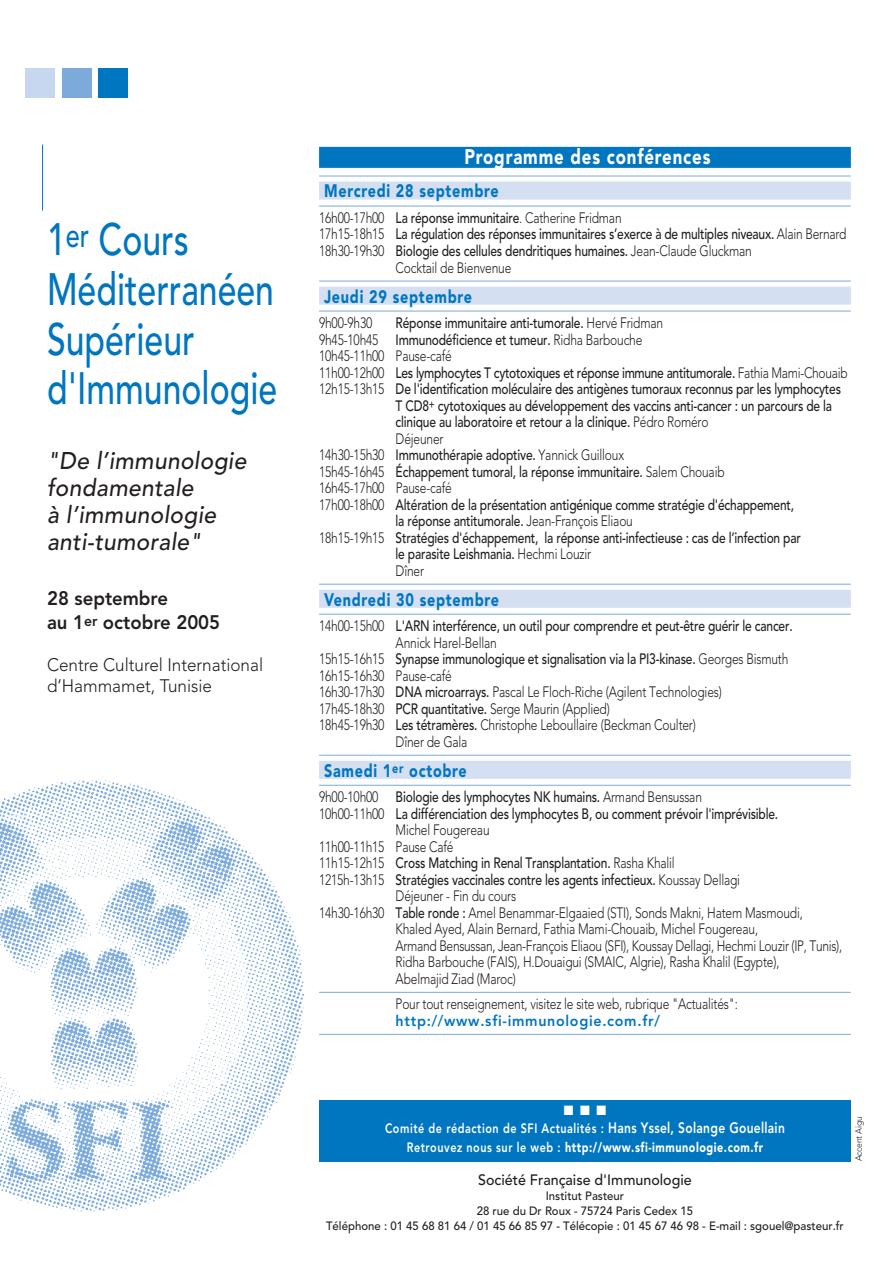
<style>
.page{position:relative;width:893px;height:1262px;background:#fff}
.page>*{position:absolute;margin:0;border:0;box-sizing:border-box;transform-origin:0 0}
.t1{font:500 45px/49.5px "Avenir";color:#0076c0;scale:.75 1}
.t2{font:italic 500 24px/27px "Avenir";letter-spacing:.015em;color:#231f20;scale:.95 1}
.t3{font:900 21px "Avenir";letter-spacing:.05em;color:#fff;scale:.8 1}
.t4{font:800 19.5px/24px "Avenir";color:#231f20;scale:.95 1}
.t5{font:900 18px "Avenir";letter-spacing:.05em;color:#0076c0;scale:.8 1}
.t6{font:300 18px/21px "Avenir";color:#231f20;scale:.95 1}
.t7{font:500 15px "Avenir";letter-spacing:-.015em;color:#231f20;scale:.8 1}
.t8{font:300 15px "Avenir";letter-spacing:-.015em;color:#231f20;scale:.8 1}
.t9{font:800 15px "Avenir";letter-spacing:.05em;color:#0076c0;scale:.95 1}
.t10{font:500 15px "Avenir";letter-spacing:-.015em;color:#231f20;scale:.95 1}
.t11{font:800 13.5px/19.5px "Avenir";letter-spacing:.05em;color:#fff;text-align:center;scale:.8 1}
.t12{font:13.5px "Zapf Dingbats";color:#fff;scale:.95 1}
.t13{font:500 12px/15px "Avenir";color:#231f20;text-align:center;scale:.95 1}
.t14{font:300 9px "Avenir";letter-spacing:-.015em;color:#231f20;scale:.95 1}
.s1{font-weight:500}
.s2{font-weight:300}
.s3{font-size:15px}
.s4{font-weight:900}
</style>
<div class="page">
<div style="left:319px;top:147px;width:531px;height:21px;background:#0076c0"></div>
<hr style="left:319px;top:175px;width:531px;height:1px;background:#7baadb">
<div style="left:319px;top:182px;width:531px;height:18px;background:#d4e0f2"></div>
<hr style="left:319px;top:205px;width:531px;height:1px;background:#7baadb">
<hr style="left:319px;top:280px;width:531px;height:1px;background:#7baadb">
<div style="left:319px;top:287px;width:531px;height:18px;background:#d4e0f2"></div>
<hr style="left:319px;top:310px;width:531px;height:1px;background:#7baadb">
<hr style="left:319px;top:583px;width:531px;height:1px;background:#7baadb">
<div style="left:319px;top:590px;width:531px;height:18px;background:#d4e0f2"></div>
<hr style="left:319px;top:613px;width:531px;height:1px;background:#7baadb">
<hr style="left:319px;top:754px;width:531px;height:1px;background:#7baadb">
<div style="left:319px;top:761px;width:531px;height:18px;background:#d4e0f2"></div>
<hr style="left:319px;top:784px;width:531px;height:1px;background:#7baadb">
<hr style="left:319px;top:992px;width:531px;height:1px;background:#7baadb">
<hr style="left:319px;top:1034px;width:531px;height:1px;background:#7baadb">
<hr style="left:42px;top:145px;width:1px;height:65px;background:#0076c0">
<div style="left:26px;top:68px;width:29px;height:30px;background:#c7d7ef"></div>
<div style="left:62px;top:68px;width:29px;height:30px;background:#7baadb"></div>
<div style="left:98px;top:68px;width:30px;height:30px;background:#0076c0"></div>
<div style="left:319px;top:1100px;width:531px;height:62px;background:#0076c0"></div>
<img style="left:0;top:779px;width:305px;height:433px">
<h1 class="t1" style="left:47px;top:220px;width:308px">1<sup>er</sup> Cours<br>Méditerranéen<br>Supérieur d'Immunologie</h1>
<h2 class="t2" style="left:47px;top:449px;width:211px">"De l’immunologie fondamentale<br>à l’immunologie anti-tumorale"</h2>
<h3 class="t4" style="left:47px;top:588px;width:184px">28 septembre<br>au 1<sup>er</sup> octobre 2005</h3>
<p class="t6" style="left:47px;top:656px;width:229px">Centre Culturel International d’Hammamet, Tunisie</p>
<h3 class="t3" style="left:464px;top:149px;width:309px">Programme des conférences</h3>
<p class="t5" style="left:324px;top:184px;width:220px">Mercredi 28 septembre</p>
<p class="t8" style="left:319px;top:212px;width:380px">16h00-17h00 <span class="s1">La réponse immunitaire</span>. Catherine Fridman</p>
<p class="t7" style="left:319px;top:228px;width:661px"><span class="s2">17h15-18h15</span> La régulation des réponses immunitaires s’exerce à de multiples niveaux. <span class="s2">Alain Bernard</span></p>
<p class="t7" style="left:319px;top:245px;width:542px"><span class="s2">18h30-19h30</span> Biologie des cellules dendritiques humaines. <span class="s2">Jean-Claude Gluckman</span></p>
<p class="t8" style="left:395px;top:261px;width:146px">Cocktail de Bienvenue</p>
<p class="t5" style="left:324px;top:289px;width:186px">Jeudi 29 septembre</p>
<p class="t8" style="left:319px;top:317px;width:68px">9h00-9h30</p>
<p class="t7" style="left:395px;top:317px;width:336px">Réponse immunitaire anti-tumorale. <span class="s2">Hervé Fridman</span></p>
<p class="t7" style="left:319px;top:333px;width:406px"><span class="s2">9h45-10h45</span> Immunodéficience et tumeur. <span class="s2">Ridha Barbouche</span></p>
<p class="t8" style="left:319px;top:350px;width:167px">10h45-11h00 Pause-café</p>
<p class="t7" style="left:319px;top:366px;width:662px"><span class="s2">11h00-12h00</span> Les lymphocytes T cytotoxiques et réponse immune antitumorale. <span class="s2">Fathia Mami-Chouaib</span></p>
<p class="t7" style="left:319px;top:383px;width:654px"><span class="s2">12h15-13h15</span> De l'identification moléculaire des antigènes tumoraux reconnus par les lymphocytes</p>
<p class="t7" style="left:395px;top:399px;width:547px">T CD8<sup>+</sup> cytotoxiques au développement des vaccins anti-cancer : un parcours de la</p>
<p class="t7" style="left:395px;top:416px;width:393px">clinique au laboratoire et retour a la clinique. <span class="s2">Pédro Roméro</span></p>
<p class="t8" style="left:395px;top:432px;width:61px">Déjeuner</p>
<p class="t8" style="left:319px;top:449px;width:383px">14h30-15h30 <span class="s1">Immunothérapie adoptive.</span> Yannick Guilloux</p>
<p class="t7" style="left:319px;top:465px;width:508px"><span class="s2">15h45-16h45</span> Échappement tumoral, la réponse immunitaire. <span class="s2">Salem Chouaib</span></p>
<p class="t8" style="left:319px;top:482px;width:167px">16h45-17h00 Pause-café</p>
<p class="t7" style="left:319px;top:498px;width:595px"><span class="s2">17h00-18h00</span> Altération de la présentation antigénique comme stratégie d'échappement,</p>
<p class="t7" style="left:395px;top:515px;width:298px">la réponse antitumorale. <span class="s2">Jean-François Eliaou</span></p>
<p class="t7" style="left:319px;top:531px;width:603px"><span class="s2">18h15-19h15</span> Stratégies d'échappement, la réponse anti-infectieuse : cas de l’infection par</p>
<p class="t7" style="left:395px;top:548px;width:246px">le parasite Leishmania. <span class="s2">Hechmi Louzir</span></p>
<p class="t8" style="left:395px;top:564px;width:37px">Dîner</p>
<p class="t5" style="left:324px;top:592px;width:220px">Vendredi 30 septembre</p>
<p class="t7" style="left:319px;top:620px;width:593px"><span class="s2">14h00-15h00</span> L'ARN interférence, un outil pour comprendre et peut-être guérir le cancer.</p>
<p class="t8" style="left:395px;top:636px;width:128px">Annick Harel-Bellan</p>
<p class="t7" style="left:319px;top:653px;width:588px"><span class="s2">15h15-16h15</span> Synapse immunologique et signalisation via la PI3-kinase. <span class="s2">Georges Bismuth</span></p>
<p class="t8" style="left:319px;top:669px;width:167px">16h15-16h30 Pause-café</p>
<p class="t8" style="left:319px;top:686px;width:505px">16h30-17h30 <span class="s1">DNA microarrays.</span> Pascal Le Floch-Riche (Agilent Technologies)</p>
<p class="t8" style="left:319px;top:702px;width:365px">17h45-18h30 <span class="s1">PCR quantitative.</span> Serge Maurin (Applied)</p>
<p class="t8" style="left:319px;top:719px;width:472px">18h45-19h30 <span class="s1">Les tétramères.</span> Christophe Leboullaire (Beckman Coulter)</p>
<p class="t8" style="left:395px;top:735px;width:91px">Dîner de Gala</p>
<p class="t5" style="left:324px;top:763px;width:180px">Samedi 1<sup>er</sup> octobre</p>
<p class="t7" style="left:319px;top:791px;width:480px"><span class="s2">9h00-10h00</span> Biologie des lymphocytes NK humains. <span class="s2">Armand Bensussan</span></p>
<p class="t7" style="left:319px;top:807px;width:575px"><span class="s2">10h00-11h00</span> La différenciation des lymphocytes B, ou comment prévoir l'imprévisible.</p>
<p class="t8" style="left:395px;top:824px;width:119px">Michel Fougereau</p>
<p class="t8" style="left:319px;top:840px;width:170px">11h00-11h15 Pause Café</p>
<p class="t7" style="left:319px;top:857px;width:446px"><span class="s2">11h15-12h15</span> Cross Matching in Renal Transplantation. <span class="s2">Rasha Khalil</span></p>
<p class="t7" style="left:319px;top:873px;width:528px"><span class="s2">1215h-13h15</span> Stratégies vaccinales contre les agents infectieux. <span class="s2">Koussay Dellagi</span></p>
<p class="t8" style="left:395px;top:890px;width:152px">Déjeuner - Fin du cours</p>
<p class="t8" style="left:319px;top:906px;width:606px">14h30-16h30 <span class="s1">Table ronde :</span> Amel Benammar-Elgaaied (STI), Sonds Makni, Hatem Masmoudi,</p>
<p class="t8" style="left:395px;top:923px;width:454px">Khaled Ayed, Alain Bernard, Fathia Mami-Chouaib, Michel Fougereau,</p>
<p class="t8" style="left:395px;top:939px;width:559px">Armand Bensussan, Jean-François Eliaou (SFI), Koussay Dellagi, Hechmi Louzir (IP, Tunis),</p>
<p class="t8" style="left:395px;top:956px;width:481px">Ridha Barbouche (FAIS), H.Douaigui (SMAIC, Algrie), Rasha Khalil (Egypte),</p>
<p class="t8" style="left:395px;top:972px;width:152px">Abelmajid Ziad (Maroc)</p>
<p class="t8" style="left:395px;top:998px;width:429px">Pour tout renseignement, visitez le site web, rubrique "Actualités":</p>
<p class="t9" style="left:395px;top:1014px;width:280px">http://www.sfi-immunologie.com.fr/</p>
<p class="t12" style="left:563px;top:1103px;width:46px">■ ■ ■</p>
<p class="t11" style="left:385px;top:1119px;width:501px">Comité de rédaction de SFI Actualités : <span class="s3">Hans Yssel, Solange Gouellain<br></span>Retrouvez nous sur le web : <span class="s4">http://www.sfi-immunologie.com.fr</span></p>
<p class="t10" style="left:478px;top:1174px;width:226px">Société Française d'Immunologie</p>
<p class="t13" style="left:326px;top:1190px;width:546px">Institut Pasteur<br>28 rue du Dr Roux - 75724 Paris Cedex 15<br>Téléphone : 01 45 68 81 64 / 01 45 66 85 97 - Télécopie : 01 45 67 46 98 - E-mail : sgouel@pasteur.fr</p>
<p class="t14" style="left:855px;top:1161px;width:49px;rotate:-90deg">Accent Aigu</p>
</div>
